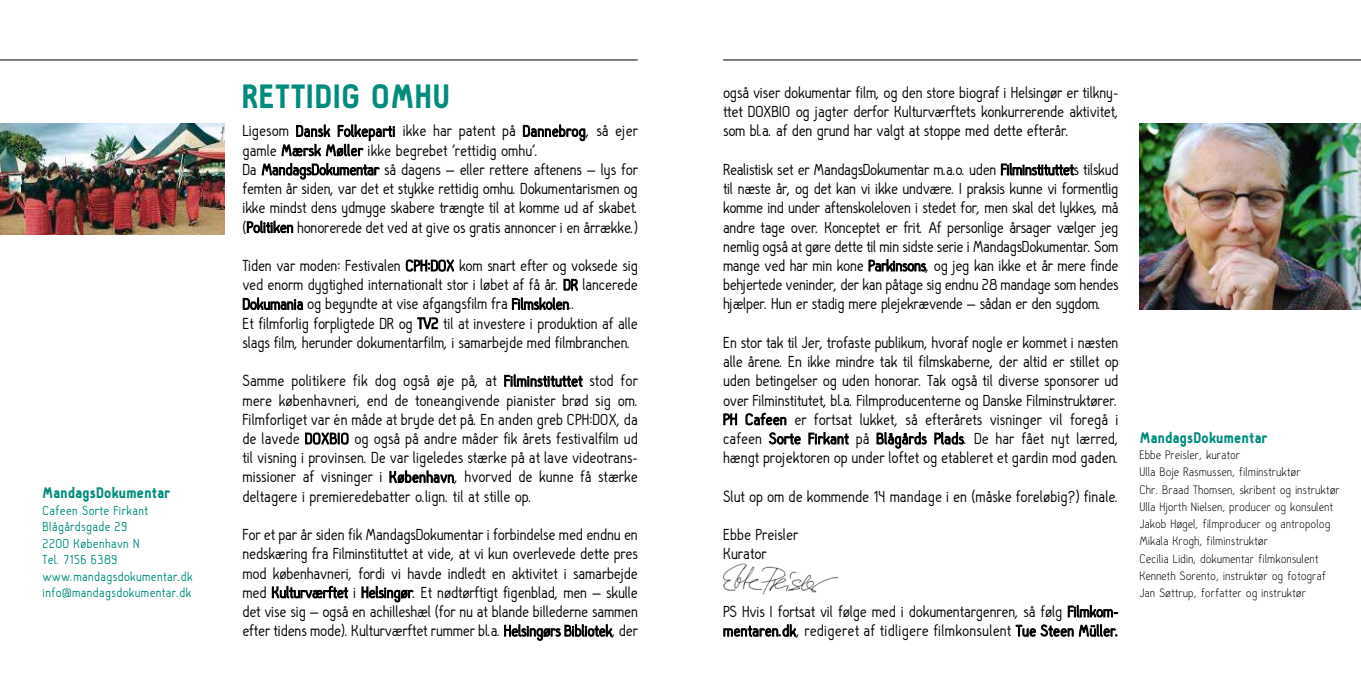
<style>
.page{position:relative;width:1361px;height:681px;background:#fff}
.page>*{position:absolute;margin:0;border:0;box-sizing:border-box;transform-origin:0 0}
.t1{font:900 33px "Hallosans";letter-spacing:.03em;color:#008c7c}
.t2{font:16.5px/19.2px "Hallo Sans";letter-spacing:-.01em;color:#000;text-align:justify}
.t3{font:16.5px/19.2px "Hallo Sans";letter-spacing:.01em;color:#000}
.t4{font:900 15px "Hallosans";letter-spacing:.02em;color:#008c7c}
.t5{font:300 13.5px/17.2px "Hallosans";letter-spacing:.02em;color:#000}
.t6{font:13.5px/16.5px "Hallo Sans";letter-spacing:.03em;color:#008c7c}
</style>
<div class="page">
<svg style="left:523px;top:125px;width:62px;height:16px"></svg>
<svg style="left:282px;top:125px;width:113px;height:31px"></svg>
<svg style="left:262px;top:163px;width:117px;height:16px"></svg>
<svg style="left:247px;top:221px;width:46px;height:12px"></svg>
<svg style="left:406px;top:260px;width:48px;height:11px"></svg>
<svg style="left:564px;top:279px;width:13px;height:11px"></svg>
<svg style="left:243px;top:298px;width:60px;height:11px"></svg>
<svg style="left:512px;top:298px;width:56px;height:11px"></svg>
<svg style="left:417px;top:317px;width:21px;height:12px"></svg>
<svg style="left:504px;top:374px;width:78px;height:12px"></svg>
<svg style="left:305px;top:432px;width:43px;height:12px"></svg>
<svg style="left:390px;top:470px;width:63px;height:12px"></svg>
<svg style="left:272px;top:585px;width:76px;height:13px"></svg>
<svg style="left:362px;top:586px;width:51px;height:16px"></svg>
<svg style="left:504px;top:624px;width:108px;height:16px"></svg>
<img style="left:723px;top:563px;width:116px;height:31px">
<svg style="left:1001px;top:163px;width:72px;height:12px"></svg>
<svg style="left:869px;top:259px;width:57px;height:12px"></svg>
<svg style="left:724px;top:413px;width:13px;height:11px"></svg>
<svg style="left:746px;top:413px;width:40px;height:12px"></svg>
<svg style="left:769px;top:432px;width:31px;height:12px"></svg>
<svg style="left:809px;top:432px;width:39px;height:12px"></svg>
<svg style="left:877px;top:432px;width:49px;height:16px"></svg>
<svg style="left:934px;top:432px;width:30px;height:12px"></svg>
<svg style="left:1068px;top:605px;width:49px;height:12px"></svg>
<svg style="left:723px;top:624px;width:73px;height:12px"></svg>
<svg style="left:1016px;top:625px;width:19px;height:11px"></svg>
<svg style="left:1041px;top:624px;width:32px;height:12px"></svg>
<svg style="left:1079px;top:624px;width:38px;height:12px"></svg>
<img style="left:1140px;top:123px;width:221px;height:187px">
<img style="left:0;top:123px;width:224px;height:111px">
<hr style="left:0;top:60px;width:638px;height:1px;background:#000">
<hr style="left:723px;top:60px;width:638px;height:1px;background:#000">
<p class="t4" style="left:43px;top:484px;width:129px">MandagsDokumentar</p>
<p class="t6" style="left:43px;top:502px;width:151px">Cafeen Sorte Firkant<br>Blågårdsgade 29<br>2200 København N<br>Tel. 7156 6389 www.mandagsdokumentar.dk info@mandagsdokumentar.dk</p>
<h1 class="t1" style="left:242px;top:79px;width:209px">RETTIDIG OMHU</h1>
<p class="t2" style="left:723px;top:83px;width:397px">også viser dokumentar film, og den store biograf i Helsingør er tilkny&shy;ttet DOXBIO og jagter derfor Kulturværftets konkurrerende aktivitet, som bl.a. af den grund har valgt at stoppe med dette efterår.</p>
<p class="t2" style="left:723px;top:160px;width:397px">Realistisk set er MandagsDokumentar m.a.o. uden Filminstituttets tilskud til næste år, og det kan vi ikke undvære. I praksis kunne vi formentlig komme ind under aftenskoleloven i stedet for, men skal det lykkes, må andre tage over. Konceptet er frit. Af personlige årsager vælger jeg nemlig også at gøre dette til min sidste serie i MandagsDokumentar. Som mange ved har min kone Parkinsons, og jeg kan ikke et år mere finde behjertede veninder, der kan påtage sig endnu 28 mandage som hendes hjælper. Hun er stadig mere plejekrævende – sådan er den sygdom.</p>
<p class="t2" style="left:723px;top:333px;width:397px">En stor tak til Jer, trofaste publikum, hvoraf nogle er kommet i næsten alle årene. En ikke mindre tak til filmskaberne, der altid er stillet op uden betingelser og uden honorar. Tak også til diverse sponsorer ud over Filminstitutet, bl.a. Filmproducenterne og Danske Filminstruktører.<br>PH Cafeen er fortsat lukket, så efterårets visninger vil foregå i cafeen Sorte Firkant på Blågårds Plads. De har fået nyt lærred, hængt projektoren op under loftet og etableret et gardin mod gaden.</p>
<p class="t2" style="left:723px;top:487px;width:397px">Slut op om de kommende 14 mandage i en (måske foreløbig?) finale.</p>
<p class="t2" style="left:723px;top:525px;width:77px">Ebbe Preisler<br>Kurator</p>
<p class="t2" style="left:242px;top:122px;width:397px;text-align:left">Ligesom Dansk Folkeparti ikke har patent på Dannebrog, så ejer gamle Mærsk Møller ikke begrebet 'rettidig omhu'.<br>Da MandagsDokumentar så dagens – eller rettere aftenens – lys for femten år siden, var det et stykke rettidig omhu. Dokumentarismen og ikke mindst dens ydmyge skabere trængte til at komme ud af skabet. (Politiken honorerede det ved at give os gratis annoncer i en årrække.)</p>
<p class="t2" style="left:242px;top:256px;width:397px;text-align:left">Tiden var moden: Festivalen CPH:DOX kom snart efter og voksede sig ved enorm dygtighed internationalt stor i løbet af få år. DR lancerede Dokumania og begyndte at vise afgangsfilm fra Filmskolen..<br>Et filmforlig forpligtede DR og TV2 til at investere i produktion af alle slags film, herunder dokumentarfilm, i samarbejde med filmbranchen.</p>
<p class="t2" style="left:242px;top:371px;width:397px">Samme politikere fik dog også øje på, at Filminstituttet stod for mere københavneri, end de toneangivende pianister brød sig om.<br>Filmforliget var én måde at bryde det på. En anden greb CPH:DOX, da de lavede DOXBIO og også på andre måder fik årets festivalfilm ud til visning i provinsen. De var ligeledes stærke på at lave videotrans&shy;missioner af visninger i København, hvorved de kunne få stærke deltagere i premieredebatter o.lign. til at stille op.</p>
<p class="t2" style="left:242px;top:525px;width:397px">For et par år siden fik MandagsDokumentar i forbindelse med endnu en nedskæring fra Filminstituttet at vide, at vi kun overlevede dette pres mod københavneri, fordi vi havde indledt en aktivitet i samarbejde med Kulturværftet i Helsingør. Et nødtørftigt figenblad, men – skulle det vise sig – også en achilleshæl (for nu at blande billederne sammen efter tidens mode). Kulturværftet rummer bl.a. Helsingørs Bibliotek, der</p>
<p class="t3" style="left:723px;top:602px;width:397px">PS Hvis I fortsat vil følge med i dokumentargenren, så følg Filmkom&shy;mentaren.dk, redigeret af tidligere filmkonsulent Tue Steen Müller.</p>
<p class="t4" style="left:1140px;top:429px;width:129px">MandagsDokumentar</p>
<p class="t5" style="left:1140px;top:446px;width:202px">Ebbe Preisler, kurator<br>Ulla Boje Rasmussen, filminstruktør<br>Chr. Braad Thomsen, skribent og instruktør Ulla Hjorth Nielsen, producer og konsulent Jakob Høgel, filmproducer og antropolog Mikala Krogh, filminstruktør<br>Cecilia Lidin, dokumentar filmkonsulent Kenneth Sorento, instruktør og fotograf Jan Søttrup, forfatter og instruktør</p>
</div>
